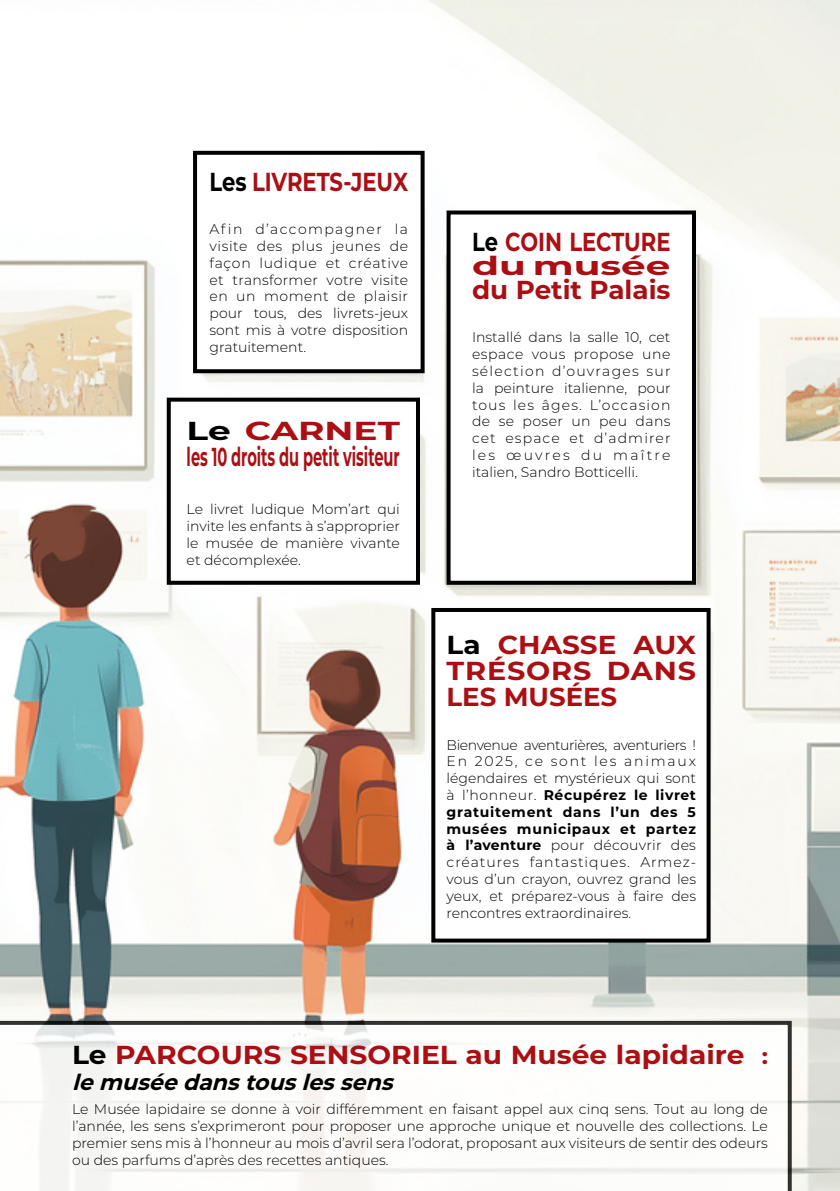
<style>
.page{position:relative;width:840px;height:1191px;background:#fff}
.page>*{position:absolute;margin:0;border:0;box-sizing:border-box;transform-origin:0 0}
.t1{font:700 26px/24px "Montserrat";color:#ab0f14;text-align:justify;scale:.81 1}
.t2{font:700 26px "Montserrat";color:#ab0f14;scale:1.08 1}
.t3{font:700 26px/26px "Montserrat";color:#ab0f14;scale:1.38 1}
.t4{font:700 26px/26px "Montserrat";color:#ab0f14;text-align:justify;scale:1.07 1}
.t5{font:italic 700 22px "Montserrat";color:#000}
.t6{font:300 14px/16.8px "Montserrat";color:#000;text-align:justify}
.s1{color:#000}
.s2{font-weight:700}
.s3{font-size:22px}
</style>
<div class="page">
<img style="left:0;top:0;width:839px;height:1191px">
<div style="left:448px;top:212px;width:245px;height:371px;background:#fff"></div>
<div style="left:446px;top:210px;width:249px;height:375px;border:4px solid #000"></div>
<div style="left:195px;top:153px;width:227px;height:218px;background:#fff"></div>
<div style="left:193px;top:151px;width:231px;height:222px;border:4px solid #000"></div>
<div style="left:433px;top:610px;width:275px;height:330px;background:#fff"></div>
<div style="left:431px;top:608px;width:279px;height:334px;border:4px solid #000"></div>
<svg style="left:0;top:1020px;width:791px;height:171px"></svg>
<div style="left:169px;top:399px;width:249px;height:184px;background:#fff"></div>
<div style="left:167px;top:397px;width:253px;height:188px;border:4px solid #000"></div>
<h1 class="t1" style="left:209px;top:168px;width:246px"><span class="s1">Les</span> LIVRETS-JEUX</h1>
<p class="t6" style="left:209px;top:220px;width:200px">Afin d’accompagner la visite des plus jeunes de façon ludique et créative et transformer votre visite en un moment de plaisir pour tous, des livrets-jeux sont mis à votre disposition gratuitement.</p>
<h1 class="t3" style="left:186px;top:417px;width:156px"><span class="s1">Le</span> CARNET les 10 droits du petit visiteur</h1>
<p class="t6" style="left:186px;top:500px;width:215px">Le livret ludique Mom’art qui invite les enfants à s’approprier le musée de manière vivante et décomplexée.</p>
<h1 class="t1" style="left:472px;top:228px;width:246px"><span class="s1">Le</span> COIN LECTURE du musée du Petit Palais</h1>
<p class="t6" style="left:472px;top:328px;width:200px">Installé dans la salle 10, cet espace vous propose une sélection d’ouvrages sur la peinture italienne, pour tous les âges. L’occasion de se poser un peu dans cet espace et d’admirer les œuvres du maître italien, Sandro Botticelli.</p>
<h1 class="t4" style="left:446px;top:630px;width:234px"><span class="s1">La</span> CHASSE AUX TRÉSORS DANS LES MUSÉES</h1>
<p class="t6" style="left:446px;top:736px;width:251px">Bienvenue aventurières, aventuriers !<br>En 2025, ce sont les animaux légendaires et mystérieux qui sont à l’honneur. <span class="s2">Récupérez le livret gratuitement dans l’un des 5 musées municipaux et partez à l’aventure</span> pour découvrir des créatures fantastiques. Armez&shy;vous d’un crayon, ouvrez grand les yeux, et préparez-vous à faire des rencontres extraordinaires.</p>
<h1 class="t2" style="left:72px;top:1035px;width:645px"><span class="s1">Le</span> PARCOURS SENSORIEL au Musée lapidaire <span class="s3">:</span></h1>
<h2 class="t5" style="left:72px;top:1066px;width:329px">lemuséedanstouslessens</h2>
<p class="t6" style="left:72px;top:1100px;width:697px">Le Musée lapidaire se donne à voir différemment en faisant appel aux cinq sens. Tout au long de l’année, les sens s’exprimeront pour proposer une approche unique et nouvelle des collections. Le premier sens mis à l’honneur au mois d’avril sera l’odorat, proposant aux visiteurs de sentir des odeurs ou des parfums d’après des recettes antiques.</p>
</div>
